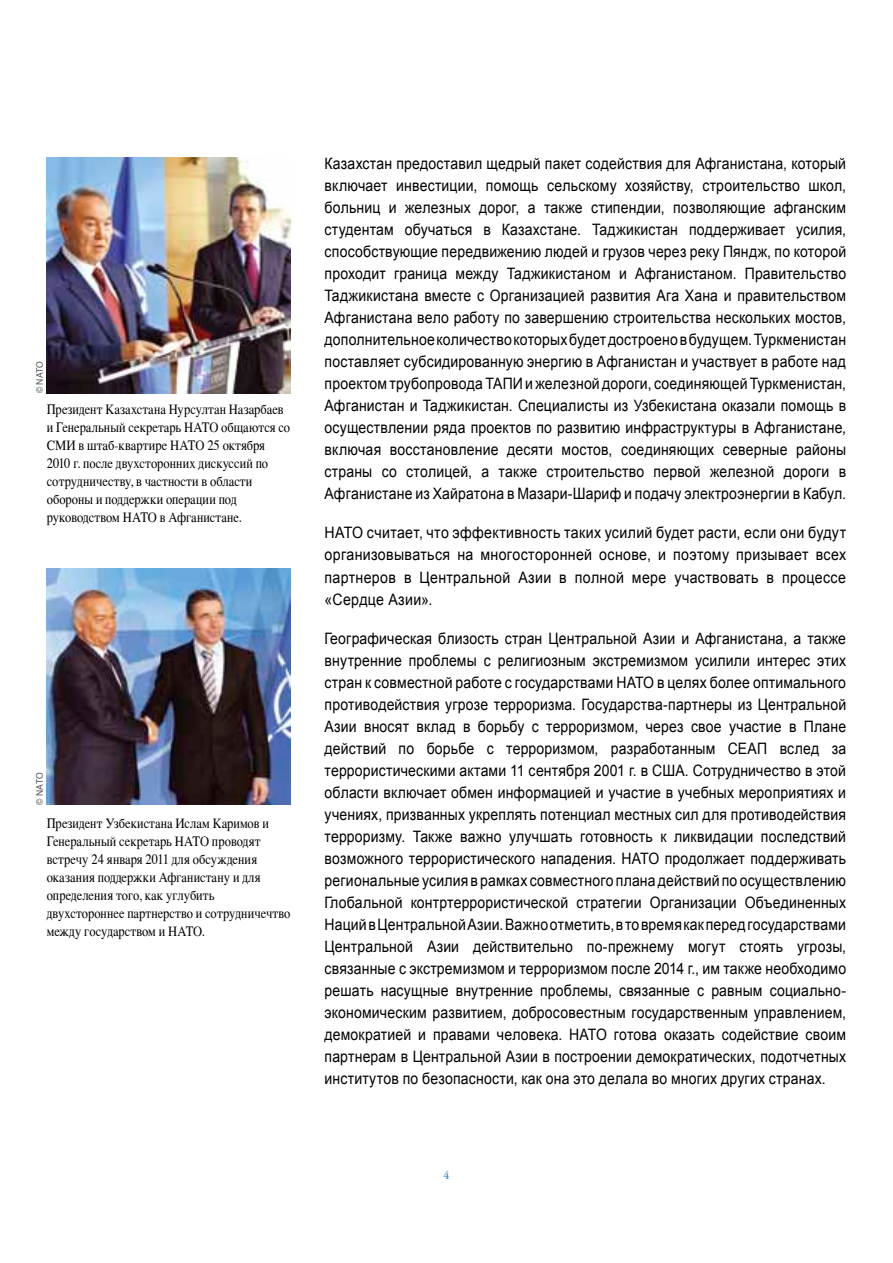
<style>
.page{position:relative;width:893px;height:1263px;background:#fff}
.page>*{position:absolute;margin:0;border:0;box-sizing:border-box;transform-origin:0 0}
.t1{font:15.75px/22px "Arial";letter-spacing:.015em;color:#000;text-align:justify;scale:.89 1}
.t2{font:15.75px/22px "Arial";letter-spacing:.015em;color:#000;text-align:justify;scale:.9 1}
.t3{font:14.25px/18px "Times";color:#000;scale:.88 1}
.t4{font:600 12px "Adobe Garamond Pro";color:#408cc8}
.t5{font:9px "Helvetica";letter-spacing:-.005em;color:#4f4e53;scale:.95 1}
</style>
<div class="page">
<img style="left:47px;top:568px;width:244px;height:236px">
<img style="left:47px;top:157px;width:244px;height:236px">
<p class="t5" style="left:33px;top:393px;width:35px;rotate:-90deg">© NATO</p>
<p class="t3" style="left:47px;top:399px;width:278px">Президент Казахстана Нурсултан Назарбаев и Генеральный секретарь НАТО общаются со СМИ в штаб-квартире НАТО 25 октября 2010 г. после двухсторонних дискуссий по сотрудничеству, в частности в области обороны и поддержки операции под руководством НАТО в Афганистане.</p>
<p class="t5" style="left:33px;top:804px;width:35px;rotate:-90deg">© NATO</p>
<p class="t3" style="left:47px;top:812px;width:278px">Президент Узбекистана Ислам Каримов и Генеральный секретарь НАТО проводят встречу 24 января 2011 для обсуждения оказания поддержки Афганистану и для определения того, как углубить двухстороннее партнерство и сотрудничечтво между государством и НАТО.</p>
<p class="t1" style="left:325px;top:152px;width:588px">Казахстан предоставил щедрый пакет содействия для Афганистана, который включает инвестиции, помощь сельскому хозяйству, строительство школ, больниц и железных дорог, а также стипендии, позволяющие афганским студентам обучаться в Казахстане. Таджикистан поддерживает усилия, способствующие передвижению людей и грузов через реку Пяндж, по которой проходит граница между Таджикистаном и Афганистаном. Правительство Таджикистана вместе с Организацией развития Ага Хана и правительством Афганистана вело работу по завершению строительства нескольких мостов, дополнительное количество которых будет достроено в будущем. Туркменистан поставляет субсидированную энергию в Афганистан и участвует в работе над проектом трубопровода ТАПИ и железной дороги, соединяющей Туркменистан, Афганистан и Таджикистан. Специалисты из Узбекистана оказали помощь в осуществлении ряда проектов по развитию инфраструктуры в Афганистане, включая восстановление десяти мостов, соединяющих северные районы страны со столицей, а также строительство первой железной дороги в Афганистане из Хайратона в Мазари-Шариф и подачу электроэнергии в Кабул.</p>
<p class="t2" style="left:325px;top:522px;width:581px">НАТО считает, что эффективность таких усилий будет расти, если они будут организовываться на многосторонней основе, и поэтому призывает всех партнеров в Центральной Азии в полной мере участвовать в процессе «Сердце Азии».</p>
<p class="t1" style="left:325px;top:627px;width:588px">Географическая близость стран Центральной Азии и Афганистана, а также внутренние проблемы с религиозным экстремизмом усилили интерес этих стран к совместной работе с государствами НАТО в целях более оптимального противодействия угрозе терроризма. Государства-партнеры из Центральной Азии вносят вклад в борьбу с терроризмом, через свое участие в Плане действий по борьбе с терроризмом, разработанным СЕАП вслед за террористическими актами 11 сентября 2001 г. в США. Сотрудничество в этой области включает обмен информацией и участие в учебных мероприятиях и учениях, призванных укреплять потенциал местных сил для противодействия терроризму. Также важно улучшать готовность к ликвидации последствий возможного террористического нападения. НАТО продолжает поддерживать региональные усилия в рамках совместного плана действий по осуществлению Глобальной контртеррористической стратегии Организации Объединенных Наций в Центральной Азии. Важно отметить, в то время как перед государствами Центральной Азии действительно по-прежнему могут стоять угрозы, связанные с экстремизмом и терроризмом после 2014 г., им также необходимо решать насущные внутренние проблемы, связанные с равным социально&shy;экономическим развитием, добросовестным государственным управлением, демократией и правами человека. НАТО готова оказать содействие своим партнерам в Центральной Азии в построении демократических, подотчетных институтов по безопасности, как она это делала во многих других странах.</p>
<p class="t4" style="left:443px;top:1168px;width:8px">4</p>
</div>
